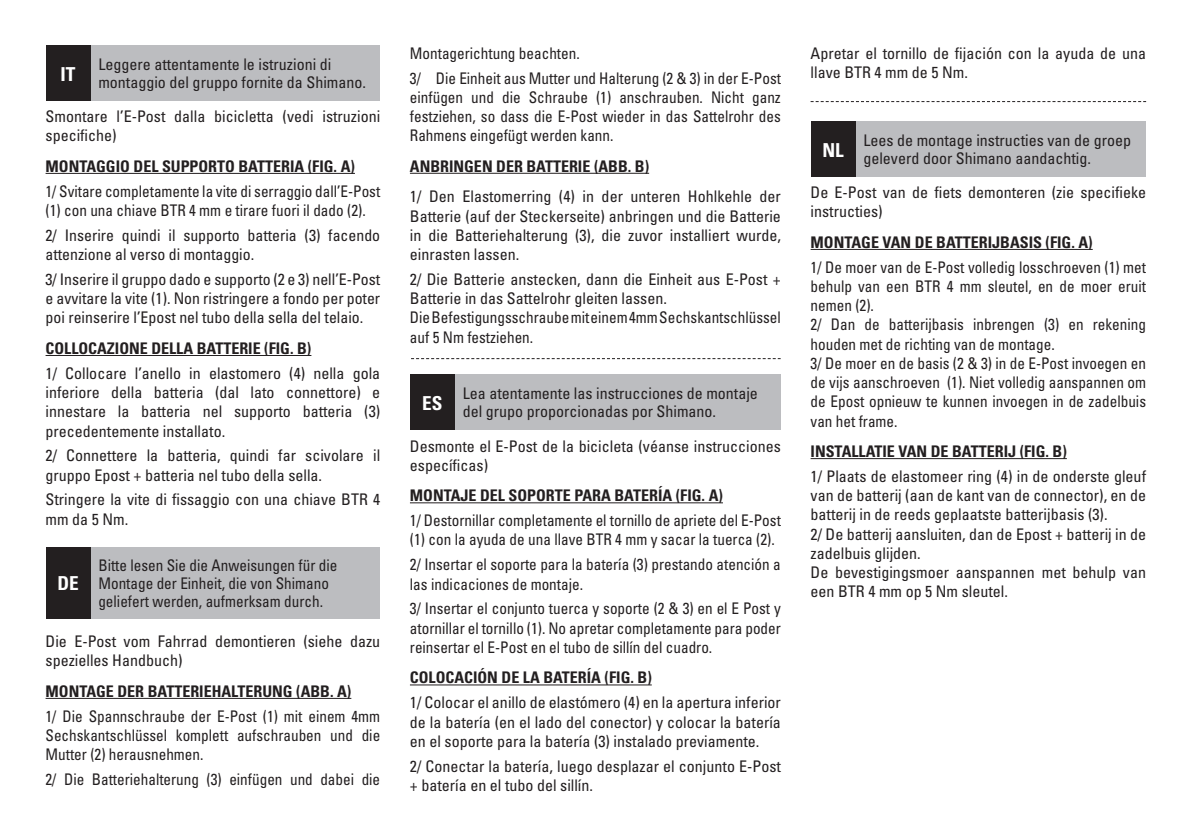
<style>
.page{position:relative;width:1191px;height:839px;background:#fff}
.page>*{position:absolute;margin:0;border:0;box-sizing:border-box;transform-origin:0 0}
.t1{font:700 condensed 19.2px "Univers";color:#fff}
.t2{font:condensed 16px/19.2px "Univers";color:#231f20}
.t3{font:condensed 16px/19.2px "Univers";color:#231f20;scale:.95 1}
.t4{font:700 condensed 16px "Univers";color:#231f20}
</style>
<div class="page">
<hr style="left:46px;top:173px;width:309px;height:1px;background:#231f20">
<hr style="left:46px;top:355px;width:265px;height:1px;background:#231f20">
<hr style="left:410px;top:502px;width:313px;height:1px;background:#231f20">
<hr style="left:410px;top:684px;width:241px;height:1px;background:#231f20">
<hr style="left:810px;top:249px;width:282px;height:1px;background:#231f20">
<hr style="left:810px;top:458px;width:256px;height:1px;background:#231f20">
<div style="left:81px;top:46px;width:299px;height:55px;background:#bcbdc0"></div>
<div style="left:445px;top:374px;width:335px;height:56px;background:#bcbdc0"></div>
<div style="left:846px;top:122px;width:299px;height:55px;background:#bcbdc0"></div>
<div style="left:46px;top:46px;width:44px;height:55px;background:#231f20"></div>
<div style="left:410px;top:374px;width:45px;height:56px;background:#231f20"></div>
<div style="left:810px;top:122px;width:45px;height:55px;background:#231f20"></div>
<svg style="left:411px;top:358px;width:369px;height:1px"></svg>
<svg style="left:810px;top:101px;width:335px;height:1px"></svg>
<hr style="left:46px;top:697px;width:305px;height:1px;background:#231f20">
<div style="left:81px;top:546px;width:299px;height:72px;background:#bcbdc0"></div>
<div style="left:46px;top:546px;width:44px;height:72px;background:#231f20"></div>
<hr style="left:410px;top:173px;width:239px;height:1px;background:#231f20">
<p class="t1" style="left:61px;top:62px;width:8px">IT</p>
<p class="t2" style="left:98px;top:55px;width:269px;line-height:18px">Leggere attentamente le istruzioni di montaggio del gruppo fornite da Shimano.</p>
<p class="t2" style="left:46px;top:106px;width:336px">Smontare l’E-Post dalla bicicletta (vedi istruzioni specifiche)</p>
<p class="t4" style="left:46px;top:156px;width:11px">MONTAGGIO</p>
<p class="t4" style="left:133px;top:156px;width:57px">DEL SUPPORTO</p>
<p class="t4" style="left:238px;top:156px;width:10px">BATTERIA</p>
<p class="t4" style="left:308px;top:156px;width:49px">(FIG. A)</p>
<p class="t3" style="left:46px;top:181px;width:354px">1/ Svitare completamente la vite di serraggio dall’E-Post (1) con una chiave BTR 4 mm e tirare fuori il dado (2).</p>
<p class="t2" style="left:46px;top:225px;width:336px">2/ Inserire quindi il supporto batteria (3) facendo attenzione al verso di montaggio.</p>
<p class="t2" style="left:46px;top:269px;width:336px;text-align:justify">3/ Inserire il gruppo dado e supporto (2 e 3) nell’E‑Post e avvitare la vite (1). Non ristringere a fondo per poter poi reinserire l’Epost nel tubo della sella del telaio.</p>
<p class="t4" style="left:46px;top:338px;width:79px">CO LLOCAZIONE</p>
<p class="t4" style="left:151px;top:338px;width:55px">DELLA BATTERIE</p>
<p class="t4" style="left:264px;top:338px;width:49px">(FIG. B)</p>
<p class="t2" style="left:46px;top:363px;width:336px;text-align:justify">1/ Collocare l’anello in elastomero (4) nella gola inferiore della batteria (dal lato connettore) e innestare la batteria nel supporto batteria (3) precedentemente installato.</p>
<p class="t2" style="left:46px;top:445px;width:336px">2/ Connettere la batteria, quindi far scivolare il gruppo Epost + batteria nel tubo della sella.</p>
<p class="t2" style="left:46px;top:489px;width:336px">Stringere la vite di fissaggio con una chiave BTR 4 mm da 5 Nm.</p>
<p class="t1" style="left:57px;top:571px;width:21px">DE</p>
<p class="t3" style="left:98px;top:556px;width:253px;line-height:18px">Bitte lesen Sie die Anweisungen für die<br>Montage der Einheit, die von Shimano geliefert werden, aufmerksam durch.</p>
<p class="t2" style="left:46px;top:631px;width:336px">Die E-Post vom Fahrrad demontieren (siehe dazu spezielles Handbuch)</p>
<p class="t4" style="left:46px;top:681px;width:11px">MONTAGE</p>
<p class="t4" style="left:117px;top:681px;width:40px">DER BATTERIEHA</p>
<p class="t4" style="left:231px;top:681px;width:121px">LTERUNG (ABB. A)</p>
<p class="t3" style="left:46px;top:705px;width:354px;text-align:justify">1/ Die Spannschraube der E-Post (1) mit einem 4mm Sechskantschlüssel komplett aufschrauben und die Mutter (2) herausnehmen.</p>
<p class="t3" style="left:46px;top:769px;width:354px">2/ Die Batteriehalterung (3) einfügen und dabei die</p>
<p class="t3" style="left:410px;top:40px;width:392px;line-height:24.8px">Montagerichtung beachten.<br>3/ Die Einheit aus Mutter und Halterung (2 &amp; 3) in der E-Post</p>
<p class="t3" style="left:410px;top:87px;width:392px;text-align:justify">einfügen und die Schraube (1) anschrauben. Nicht ganz festziehen, so dass die E-Post wieder in das Sattelrohr des Rahmens eingefügt werden kann.</p>
<p class="t4" style="left:410px;top:156px;width:11px">ANBRINGEN</p>
<p class="t4" style="left:496px;top:156px;width:40px">DER BATTERIE</p>
<p class="t4" style="left:594px;top:156px;width:57px">(ABB. B)</p>
<p class="t2" style="left:410px;top:186px;width:372px;text-align:justify">1/ Den Elastomerring (4) in der unteren Hohlkehle der Batterie (auf der Steckerseite) anbringen und die Batterie in die Batteriehalterung (3), die zuvor installiert wurde, einrasten lassen.</p>
<p class="t2" style="left:410px;top:269px;width:372px">2/ Die Batterie anstecken, dann die Einheit aus E-Post + Batterie in das Sattelrohr gleiten lassen.<br>Die Befestigungsschraube mit einem 4mm Sechskantschlüssel auf 5 Nm festziehen.</p>
<p class="t1" style="left:422px;top:391px;width:11px">ES</p>
<p class="t2" style="left:462px;top:384px;width:297px;line-height:18px">Lea atentamente las instrucciones de montaje del grupo proporcionadas por Shimano.</p>
<p class="t2" style="left:410px;top:435px;width:372px">Desmonte el E-Post de la bicicleta (véanse instrucciones específicas)</p>
<p class="t4" style="left:410px;top:485px;width:11px">MONTA</p>
<p class="t4" style="left:460px;top:485px;width:58px">JE DEL SOPORTE</p>
<p class="t4" style="left:574px;top:485px;width:10px">PARA</p>
<p class="t4" style="left:614px;top:485px;width:10px">BATER</p>
<p class="t4" style="left:658px;top:485px;width:66px">ÍA (FIG . A)</p>
<p class="t3" style="left:410px;top:510px;width:392px">1/ Destornillar completamente el tornillo de apriete del E-Post (1) con la ayuda de una llave BTR 4 mm y sacar la tuerca (2).</p>
<p class="t3" style="left:410px;top:554px;width:392px">2/ Insertar el soporte para la batería (3) prestando atención a las indicaciones de montaje.</p>
<p class="t3" style="left:410px;top:598px;width:392px;text-align:justify">3/ Insertar el conjunto tuerca y soporte (2 &amp; 3) en el E Post y atornillar el tornillo (1). No apretar completamente para poder reinsertar el E-Post en el tubo de sillín del cuadro.</p>
<p class="t4" style="left:410px;top:667px;width:35px">CO LOCACI</p>
<p class="t4" style="left:477px;top:667px;width:76px">ÓN DE LA BATER</p>
<p class="t4" style="left:586px;top:667px;width:66px">ÍA (FIG. B)</p>
<p class="t2" style="left:410px;top:692px;width:372px;text-align:justify">1/ Colocar el anillo de elastómero (4) en la apertura inferior de la batería (en el lado del conector) y colocar la batería en el soporte para la batería (3) instalado previamente.</p>
<p class="t2" style="left:410px;top:755px;width:372px">2/ Conectar la batería, luego desplazar el conjunto E-Post + batería en el tubo del sillín.</p>
<p class="t2" style="left:810px;top:43px;width:337px">Apretar el tornillo de fijación con la ayuda de una llave BTR 4 mm de 5 Nm.</p>
<p class="t1" style="left:822px;top:138px;width:23px">NL</p>
<p class="t2" style="left:863px;top:131px;width:269px;line-height:18px">Lees de montage instructies van de groep geleverd door Shimano aandachtig.</p>
<p class="t2" style="left:810px;top:182px;width:337px">De E-Post van de fiets demonteren (zie specifieke instructies)</p>
<p class="t4" style="left:810px;top:232px;width:11px">MONTAGE</p>
<p class="t4" style="left:882px;top:232px;width:63px">VAN DE BATTERI</p>
<p class="t4" style="left:992px;top:232px;width:18px">JBASIS</p>
<p class="t4" style="left:1045px;top:232px;width:49px">(FIG. A)</p>
<p class="t3" style="left:810px;top:257px;width:354px">1/ De moer van de E-Post volledig losschroeven (1) met behulp van een BTR 4 mm sleutel, en de moer eruit nemen (2).<br>2/ Dan de batterijbasis inbrengen (3) en rekening houden met de richting van de montage.<br>3/ De moer en de basis (2 &amp; 3) in de E‑Post invoegen en de vijs aanschroeven (1). Niet volledig aanspannen om de Epost opnieuw te kunnen invoegen in de zadelbuis van het frame.</p>
<p class="t4" style="left:810px;top:441px;width:9px">INSTA</p>
<p class="t4" style="left:851px;top:441px;width:23px">LLATIE</p>
<p class="t4" style="left:898px;top:441px;width:63px">VAN DE BATTERI</p>
<p class="t4" style="left:1008px;top:441px;width:60px">J (FIG. B)</p>
<p class="t2" style="left:810px;top:466px;width:337px">1/ Plaats de elastomeer ring (4) in de onderste gleuf van de batterij (aan de kant van de connector), en de batterij in de reeds geplaatste batterijbasis (3).<br>2/ De batterij aansluiten, dan de Epost + batterij in de zadelbuis glijden.<br>De bevestigingsmoer aanspannen met behulp van een BTR 4 mm op 5 Nm sleutel.</p>
</div>
